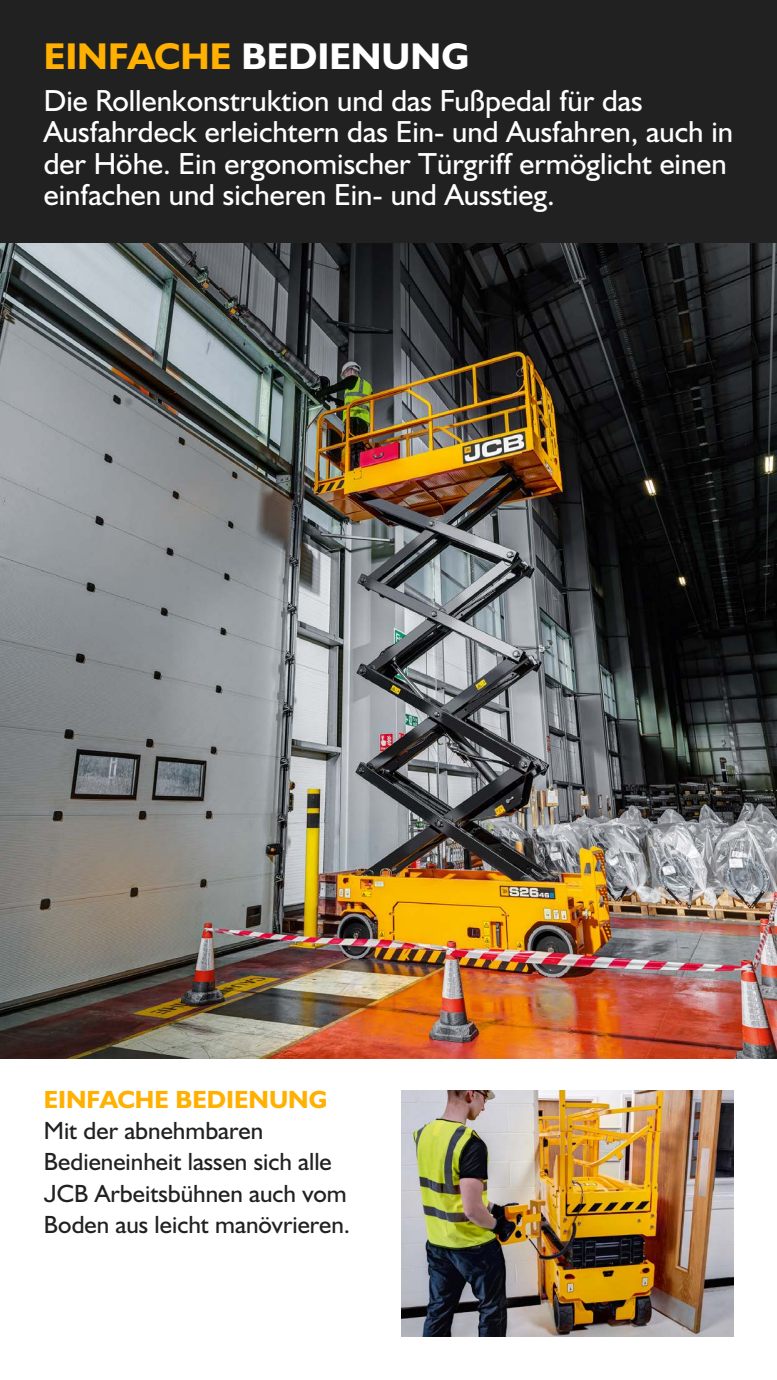
<style>
.page{position:relative;width:777px;height:1380px;background:#fff}
.page>*{position:absolute;margin:0;border:0;box-sizing:border-box;transform-origin:0 0}
.t1{font:700 37.5px "JCB Euro";color:#fff}
.t2{font:30.62px/31.2px "JCB Euro Roman";color:#fff}
.t3{font:25px/31.2px "JCB Euro Roman";color:#212121}
.t4{font:700 25px "JCB Euro";color:#ffb000}
.s1{color:#ffb000}
</style>
<div class="page">
<img style="left:0;top:243px;width:776px;height:816px">
<div style="left:0;top:0;width:776px;height:243px;background:#212121"></div>
<img style="left:401px;top:1091px;width:331px;height:245px">
<p class="t1" style="left:44px;top:33px;width:426px"><span class="s1">EINFACHE</span> BEDIENUNG</p>
<p class="t2" style="left:44px;top:85px;width:690px">Die Rollenkonstruktion und das Fußpedal für das Ausfahrdeck erleichtern das Ein- und Ausfahren, auch in der Höhe. Ein ergonomischer Türgriff ermöglicht einen einfachen und sicheren Ein- und Ausstieg.</p>
<p class="t4" style="left:44px;top:1084px;width:285px">EINFACHE BEDIENUNG</p>
<p class="t3" style="left:44px;top:1115px;width:308px">Mit der abnehmbaren<br>Bedieneinheit lassen sich alle<br>JCB Arbeitsbühnen auch vom<br>Boden aus leicht manövrieren.</p>
</div>
